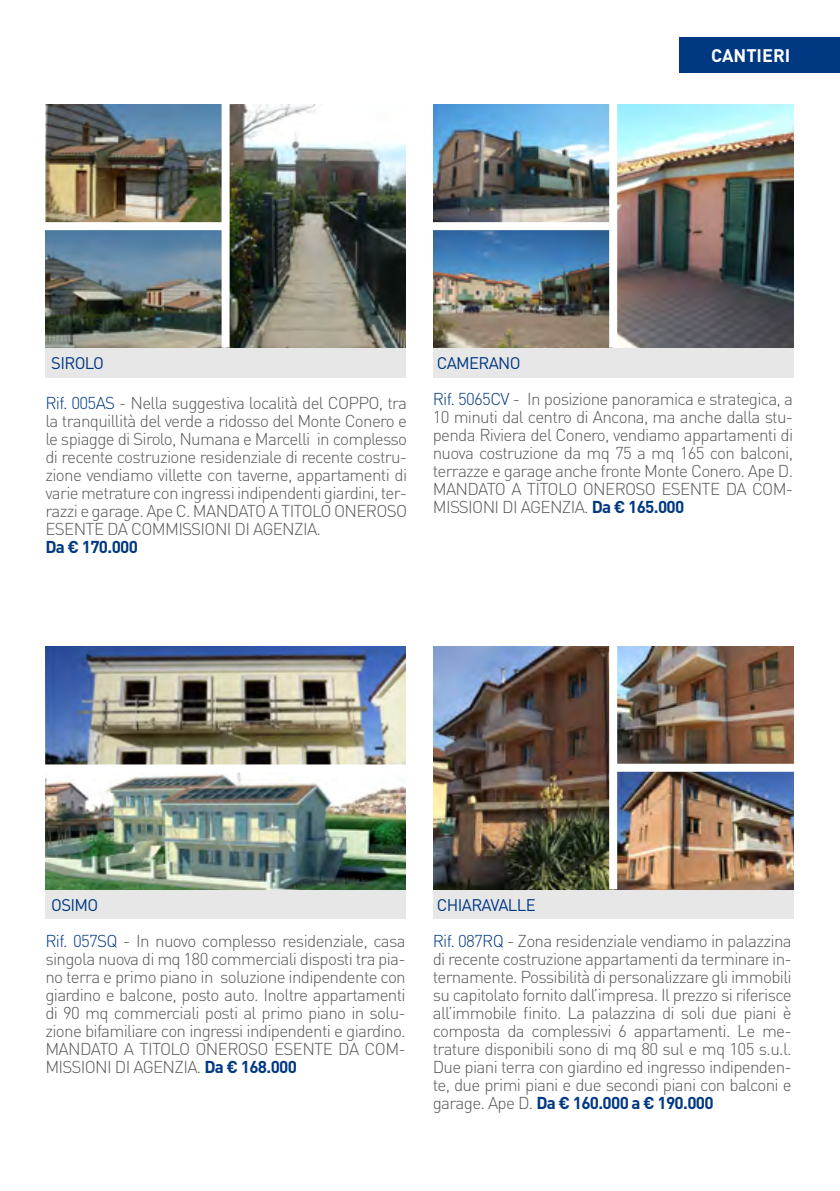
<style>
.page{position:relative;width:840px;height:1191px;background:#fff}
.page>*{position:absolute;margin:0;border:0;box-sizing:border-box;transform-origin:0 0}
.t1{font:700 18px "DIN";color:#fff}
.t2{font:300 17px/18px "DIN";letter-spacing:-.04em;color:#58585a;text-align:justify}
.t3{font:700 17px "DIN";letter-spacing:-.04em;color:#003882}
.t4{font:16.6px "DIN";letter-spacing:-.04em;color:#003882}
.s1{color:#003882}
.s2{font-weight:700;color:#003882}
</style>
<div class="page">
<div style="left:45px;top:646px;width:360px;height:273px;background:#e7e7e8"></div>
<img style="left:45px;top:646px;width:360px;height:118px">
<div style="left:433px;top:646px;width:360px;height:273px;background:#e7e7e8"></div>
<img style="left:617px;top:771px;width:176px;height:118px">
<img style="left:617px;top:646px;width:176px;height:117px">
<img style="left:433px;top:646px;width:176px;height:243px">
<img style="left:45px;top:772px;width:360px;height:117px">
<div style="left:678px;top:37px;width:161px;height:35px;background:#003882"></div>
<div style="left:433px;top:105px;width:360px;height:273px;background:#e7e7e8"></div>
<img style="left:617px;top:105px;width:176px;height:243px">
<div style="left:45px;top:105px;width:360px;height:273px;background:#e7e7e8"></div>
<img style="left:229px;top:105px;width:176px;height:243px">
<img style="left:45px;top:230px;width:176px;height:118px">
<img style="left:45px;top:105px;width:176px;height:117px">
<div style="left:221px;top:91px;width:8px;height:257px;background:#fff"></div>
<div style="left:35px;top:222px;width:193px;height:8px;background:#fff"></div>
<img style="left:433px;top:230px;width:176px;height:118px">
<img style="left:433px;top:105px;width:176px;height:117px">
<div style="left:609px;top:91px;width:8px;height:257px;background:#fff"></div>
<div style="left:420px;top:222px;width:192px;height:8px;background:#fff"></div>
<div style="left:35px;top:764px;width:376px;height:8px;background:#fff"></div>
<div style="left:609px;top:632px;width:8px;height:257px;background:#fff"></div>
<div style="left:614px;top:763px;width:192px;height:8px;background:#fff"></div>
<p class="t1" style="left:710px;top:43px;width:81px">cantieri</p>
<p class="t4" style="left:51px;top:353px;width:10px">SIROLO</p>
<p class="t2" style="left:45px;top:394px;width:363px"><span class="s1">Rif. 005AS</span> - N ella suggestiva località del CO PPO , tra la tranquillità del verde a ridosso del Monte Conero e le spiagge di Sirolo, N umana e Marcelli in complesso di recente costruzione residenziale di recente costru&shy;zione vendiamo villette con taverne, appartamenti di varie metrature con ingressi indipendenti giardini, ter&shy;razzi e garage. Ape C. MANDATO A TITOLO</p>
<p class="t2" style="left:334px;top:502px;width:72px">ON EROSO</p>
<p class="t2" style="left:45px;top:520px;width:277px">ESENTE DA COMMISSION I DI AGENZIA.</p>
<p class="t3" style="left:45px;top:536px;width:94px">Da € 170.000</p>
<p class="t4" style="left:436px;top:353px;width:85px">CAMERANO</p>
<p class="t2" style="left:432px;top:390px;width:362px"><span class="s1">Rif. 5065CV</span> - In posizione panoramica e strategica, a 10 minuti dal centro di Ancona, ma anche dalla stu&shy;penda Riviera del Conero, vendiamo appartamenti di nuova costruzione da mq 75 a mq 165 con balconi, terrazze e garage anche fronte Monte Conero. Ape D.<br>MANDATO A TITOLO</p>
<p class="t2" style="left:432px;top:480px;width:362px;text-indent:150px">ON EROSO ESENTE DA CO M-<br>MISSION I DI AGENZIA. <span class="s2">Da € 165.000</span></p>
<p class="t4" style="left:51px;top:894px;width:49px">OSIMO</p>
<p class="t2" style="left:45px;top:931px;width:362px"><span class="s1">Rif. 057SQ</span> - In nuovo complesso residenziale, casa singola nuova di mq 180 commerciali disposti tra pia&shy;no terra e primo piano in soluzione indipendente con giardino e balcone, posto auto. Inoltre appartamenti di 90 mq commerciali posti al primo piano in solu&shy;zione bifamiliare con ingressi indipendenti e giardino.<br>MANDATO A TITOLO</p>
<p class="t2" style="left:45px;top:1039px;width:362px;text-indent:150px">ON EROSO ESENTE DA CO M-<br>MISSION I DI AGENZIA. <span class="s2">Da € 168.000</span></p>
<p class="t4" style="left:436px;top:894px;width:100px">CH IARAVALLE</p>
<p class="t2" style="left:432px;top:931px;width:360px"><span class="s1">Rif. 087RQ</span> - Zona residenziale vendiamo in palazzina di recente costruzione appartamenti da terminare in&shy;ternamente. Possibilità di personalizzare gli immobili su capitolato fornito dall’impresa. Il prezzo si riferisce all’immobile finito. La palazzina di soli due piani è composta da complessivi 6 appartamenti. Le me&shy;trature disponibili sono di mq 80 sul e mq 105 s.u.l.<br>Due piani terra con giardino ed ingresso indipenden&shy;te, due primi piani e due secondi piani con balconi e garage. Ape D . <span class="s2">Da € 160.000 a € 190.000</span></p>
</div>
